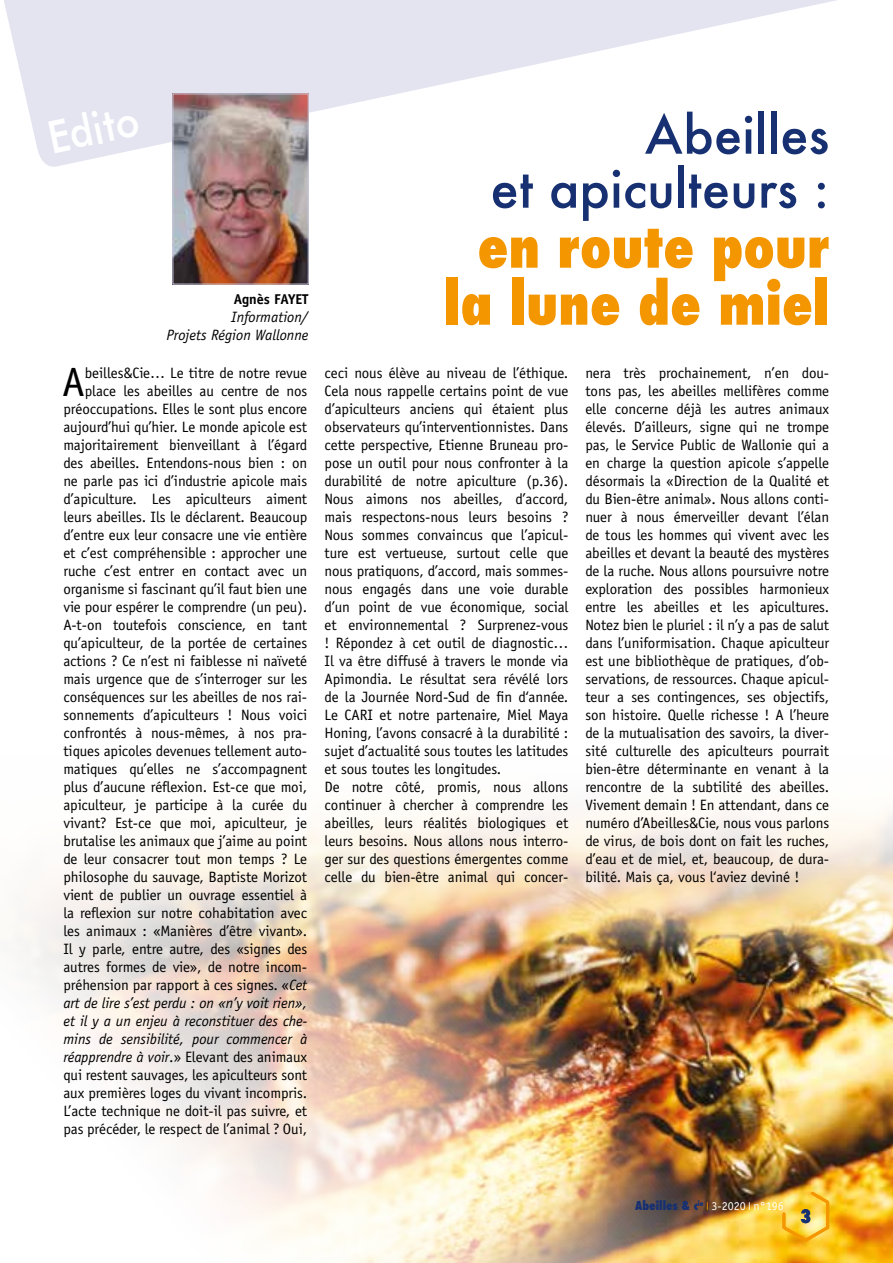
<style>
.page{position:relative;width:893px;height:1263px;background:#fff}
.page>*{position:absolute;margin:0;border:0;box-sizing:border-box;transform-origin:0 0}
.t1{font:800 condensed 57px/57px "Futura";color:#f49600;text-align:center}
.t2{font:500 51px/54px "Futura";color:#163072;text-align:right}
.t3{font:500 45px "Futura BT";color:#fff;scale:.9 1}
.t4{font:40.95px "Officina Sans";color:#000}
.t5{font:800 condensed 18px "Futura";color:#163072}
.t6{font:15px/18px "Officina Sans";letter-spacing:-.005em;color:#000;text-align:right}
.t7{font:italic 15px/18px "Officina Sans";color:#000;text-align:right}
.t8{font:700 14.25px "Officina Sans";color:#000}
.t9{font:12px "Officina Sans";color:#fff}
.s1{font-style:italic}
.s2{font-family:"Futura";font-weight:800;font-stretch:condensed;color:#163072}
</style>
<div class="page">
<img style="left:19px;top:955px;width:874px;height:308px">
<svg style="left:4px;top:0;width:832px;height:170px;fill:#e4e4f1"></svg>
<img style="left:175px;top:96px;width:132px;height:186px">
<div style="left:173px;top:94px;width:136px;height:190px;border:1px solid #c9cae2"></div>
<img style="left:15px;top:811px;width:878px;height:144px">
<svg style="left:781px;top:1189px;width:50px;height:55px;background:#f8c940"></svg>
<h3 class="t3" style="left:43px;top:112px;width:104px;rotate:-12deg">Edito</h3>
<p class="t8" style="left:234px;top:290px;width:76px">Agnès FAYET</p>
<p class="t7" style="left:166px;top:308px;width:144px">Information/<br>Projets Région Wallonne</p>
<h2 class="t2" style="left:491px;top:107px;width:340px">Abeilles<br>et apiculteurs :</h2>
<h1 class="t1" style="left:444px;top:218px;width:387px">en route pour la lune de miel</h1>
<p class="t6" style="left:63px;top:364px;width:245px">beilles&amp;Cie… Le titre de notre revue place les abeilles au centre de nos préoccupations. Elles le sont plus encore aujourd’hui qu’hier. Le monde apicole est majoritairement bienveillant à l’égard des abeilles. Entendons-nous bien : on ne parle pas ici d’industrie apicole mais d’apiculture. Les apiculteurs aiment leurs abeilles. Ils le déclarent. Beaucoup d’entre eux leur consacre une vie entière et c’est compréhensible : approcher une ruche c’est entrer en contact avec un organisme si fascinant qu’il faut bien une vie pour espérer le comprendre (un peu).<br>A-t-on toutefois conscience, en tant qu’apiculteur, de la portée de certaines actions ? Ce n’est ni faiblesse ni naïveté mais urgence que de s’interroger sur les conséquences sur les abeilles de nos rai&shy;sonnements d’apiculteurs ! Nous voici confrontés à nous-mêmes, à nos pra&shy;tiques apicoles devenues tellement auto&shy;matiques qu’elles ne s’accompagnent plus d’aucune réflexion. Est-ce que moi, apiculteur, je participe à la curée du vivant? Est-ce que moi, apiculteur, je brutalise les animaux que j’aime au point de leur consacrer tout mon temps ? Le philosophe du sauvage, Baptiste Morizot vient de publier un ouvrage essentiel à la reflexion sur notre cohabitation avec les animaux : «Manières d’être vivant».<br>Il y parle, entre autre, des «signes des autres formes de vie», de notre incom&shy;préhension par rapport à ces signes. «<span class="s1">Cet art de lire s’est perdu : on «n’y voit rien», et il y a un enjeu à reconstituer des che&shy;mins de sensibilité, pour commencer à réapprendre à voir</span>.» Elevant des animaux qui restent sauvages, les apiculteurs sont aux premières loges du vivant incompris.<br>L’acte technique ne doit-il pas suivre, et pas précéder, le respect de l’animal ? Oui,</p>
<p class="t6" style="left:325px;top:364px;width:245px;text-align:left">ceci nous élève au niveau de l’éthique.<br>Cela nous rappelle certains point de vue d’apiculteurs anciens qui étaient plus observateurs qu’interventionnistes. Dans cette perspective, Etienne Bruneau pro&shy;pose un outil pour nous confronter à la durabilité de notre apiculture (p.36).<br>Nous aimons nos abeilles, d’accord, mais respectons-nous leurs besoins ?<br>Nous sommes convaincus que l’apicul&shy;ture est vertueuse, surtout celle que nous pratiquons, d’accord, mais sommes&shy;nous engagés dans une voie durable d’un point de vue économique, social et environnemental ? Surprenez-vous ! Répondez à cet outil de diagnostic… Il va être diffusé à travers le monde via Apimondia. Le résultat sera révélé lors de la Journée Nord-Sud de fin d‘année.<br>Le CARI et notre partenaire, Miel Maya Honing, l’avons consacré à la durabilité : sujet d’actualité sous toutes les latitudes et sous toutes les longitudes.<br>De notre côté, promis, nous allons continuer à chercher à comprendre les abeilles, leurs réalités biologiques et leurs besoins. Nous allons nous interro&shy;ger sur des questions émergentes comme celle du bien-être animal qui concer-</p>
<p class="t6" style="left:585px;top:364px;width:245px;text-align:justify">nera très prochainement, n’en dou&shy;tons pas, les abeilles mellifères comme elle concerne déjà les autres animaux élevés. D’ailleurs, signe qui ne trompe pas, le Service Public de Wallonie qui a en charge la question apicole s’appelle désormais la «Direction de la Qualité et du Bien-être animal». Nous allons conti&shy;nuer à nous émerveiller devant l’élan de tous les hommes qui vivent avec les abeilles et devant la beauté des mystères de la ruche. Nous allons poursuivre notre exploration des possibles harmonieux entre les abeilles et les apicultures.<br>Notez bien le pluriel : il n’y a pas de salut dans l’uniformisation. Chaque apiculteur est une bibliothèque de pratiques, d’ob&shy;servations, de ressources. Chaque apicul&shy;teur a ses contingences, ses objectifs, son histoire. Quelle richesse ! A l’heure de la mutualisation des savoirs, la diver&shy;sité culturelle des apiculteurs pourrait bien-être déterminante en venant à la rencontre de la subtilité des abeilles.<br>Vivement demain ! En attendant, dans ce numéro d’Abeilles&amp;Cie, nous vous parlons de virus, de bois dont on fait les ruches, d’eau et de miel, et, beaucoup, de dura&shy;bilité. Mais ça, vous l‘aviez deviné !</p>
<h3 class="t4" style="left:62px;top:358px;width:24px">A</h3>
<p class="t9" style="left:635px;top:1198px;width:150px"><span class="s2">Abeilles &amp; c</span><sup>ie</sup> <sup>|</sup> 3-2020 <sup>|</sup> n°196</p>
<p class="t5" style="left:800px;top:1204px;width:12px">3</p>
</div>
